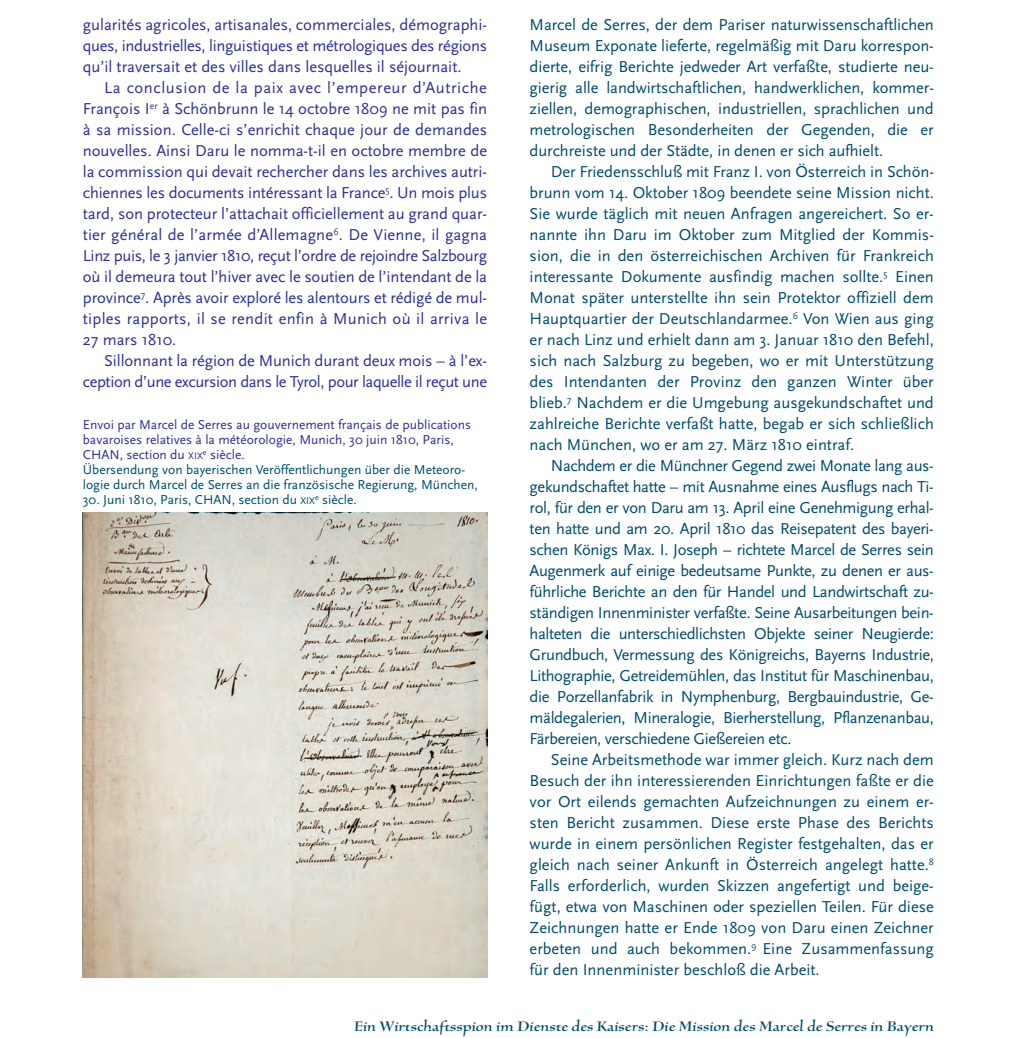
<style>
.page{position:relative;width:1017px;height:1038px;background:#fff}
.page>*{position:absolute;margin:0;border:0;box-sizing:border-box;transform-origin:0 0}
.t1{font:18px "Silentium Pro Roman I";color:#004b6c}
.t2{font:16.5px/21px "Scala Sans";letter-spacing:-.005em;color:#004b6c;text-align:justify}
.t3{font:16.5px/21px "Scala Sans";color:#2e3092;text-align:justify}
.t4{font:16.5px/21px "Scala Sans";letter-spacing:-.025em;color:#2e3092;text-align:right}
.t5{font:13.5px/15px "Scala Sans";color:#2e3092}
.t6{font:13.5px "Scala Sans";color:#004b6c}
.s1{font-size:10.2px}
.s2{color:#004b6c}
</style>
<div class="page">
<svg style="left:82px;top:512px;width:406px;height:466px;background:#d3cdc1"></svg>
<p class="t3" style="left:83px;top:15px;width:405px">gularités agricoles, artisanales, commerciales, démographi&shy;ques, industrielles, linguistiques et métrologiques des régions qu’il traversait et des villes dans lesquelles il séjournait.</p>
<p class="t3" style="left:83px;top:78px;width:405px;text-indent:21px">La conclusion de la paix avec l’empereur d’Autriche François I<sup>er</sup> à Schönbrunn le 14 octobre 1809 ne mit pas fin à sa mission. Celle-ci s’enrichit chaque jour de demandes nouvelles. Ainsi Daru le nomma-t-il en octobre membre de la commission qui devait rechercher dans les archives autri&shy;chiennes les documents intéressant la France<sup>5</sup>. Un mois plus tard, son protecteur l’attachait officiellement au grand quar&shy;tier général de l’armée d’Allemagne<sup>6</sup>. De Vienne, il gagna Linz puis, le 3 janvier 1810, reçut l’ordre de rejoindre Salzbourg où il demeura tout l’hiver avec le soutien de l’intendant de la province<sup>7</sup>. Après avoir exploré les alentours et rédigé de mul&shy;tiples rapports, il se rendit enfin à Munich où il arriva le 27 mars 1810.</p>
<p class="t4" style="left:83px;top:351px;width:405px">Sillonnant la région de Munich durant deux mois – à l’ex&shy;ception d’une excursion dans le Tyrol, pour laquelle il reçut une</p>
<p class="t5" style="left:83px;top:418px;width:396px">Envoi par Marcel de Serres au gouvernement français de publications bavaroises relatives à la météorologie, Munich, 30 juin 1810, Paris, CHAN, section du <span class="s1">XIX</span><sup>e</sup> siècle.<br><span class="s2">Übersendung von bayerischen Veröffentlichungen über die Meteoro&shy;logie durch Marcel de Serres an die französische Regierung, München,</span></p>
<p class="t6" style="left:83px;top:493px;width:275px">30. Juni 1810, Paris, CHAN, section du <span class="s1">XIX</span><sup>e</sup> siècle.</p>
<p class="t2" style="left:529px;top:15px;width:405px">Marcel de Serres, der dem Pariser naturwissenschaftlichen Museum Exponate lieferte, regelmäßig mit Daru korrespon&shy;dierte, eifrig Berichte jedweder Art verfaßte, studierte neu&shy;gierig alle landwirtschaftlichen, handwerklichen, kommer&shy;ziellen, demographischen, industriellen, sprachlichen und metrologischen Besonderheiten der Gegenden, die er durchreiste und der Städte, in denen er sich aufhielt.</p>
<p class="t2" style="left:529px;top:162px;width:405px;text-indent:21px">Der Friedensschluß mit Franz I. von Österreich in Schön&shy;brunn vom 14. Oktober 1809 beendete seine Mission nicht.<br>Sie wurde täglich mit neuen Anfragen angereichert. So er&shy;nannte ihn Daru im Oktober zum Mitglied der Kommis&shy;sion, die in den österreichischen Archiven für Frankreich interessante Dokumente ausfindig machen sollte.<sup>5</sup> Einen Monat später unterstellte ihn sein Protektor offiziell dem Hauptquartier der Deutschlandarmee.<sup>6</sup> Von Wien aus ging er nach Linz und erhielt dann am 3. Januar 1810 den Befehl, sich nach Salzburg zu begeben, wo er mit Unterstützung des Intendanten der Provinz den ganzen Winter über blieb.<sup>7</sup> Nachdem er die Umgebung ausgekundschaftet und zahlreiche Berichte verfaßt hatte, begab er sich schließlich nach München, wo er am 27. März 1810 eintraf.</p>
<p class="t2" style="left:529px;top:456px;width:405px;text-indent:21px">Nachdem er die Münchner Gegend zwei Monate lang aus&shy;gekundschaftet hatte – mit Ausnahme eines Ausflugs nach Ti&shy;rol, für den er von Daru am 13. April eine Genehmigung erhal&shy;ten hatte und am 20. April 1810 das Reisepatent des bayeri&shy;schen Königs Max. I. Joseph – richtete Marcel de Serres sein Augenmerk auf einige bedeutsame Punkte, zu denen er aus&shy;führliche Berichte an den für Handel und Landwirtschaft zu&shy;ständigen Innenminister verfaßte. Seine Ausarbeitungen bein&shy;halteten die unterschiedlichsten Objekte seiner Neugierde:<br>Grundbuch, Vermessung des Königreichs, Bayerns Industrie, Lithographie, Getreidemühlen, das Institut für Maschinenbau, die Porzellanfabrik in Nymphenburg, Bergbauindustrie, Ge&shy;mäldegalerien, Mineralogie, Bierherstellung, Pflanzenanbau, Färbereien, verschiedene Gießereien etc.</p>
<p class="t2" style="left:529px;top:750px;width:405px;text-indent:21px">Seine Arbeitsmethode war immer gleich. Kurz nach dem Besuch der ihn interessierenden Einrichtungen faßte er die vor Ort eilends gemachten Aufzeichnungen zu einem er&shy;sten Bericht zusammen. Diese erste Phase des Berichts wurde in einem persönlichen Register festgehalten, das er gleich nach seiner Ankunft in Österreich angelegt hatte.<sup>8<br></sup>Falls erforderlich, wurden Skizzen angefertigt und beige&shy;fügt, etwa von Maschinen oder speziellen Teilen. Für diese Zeichnungen hatte er Ende 1809 von Daru einen Zeichner erbeten und auch bekommen.<sup>9</sup> Eine Zusammenfassung für den Innenminister beschloß die Arbeit.</p>
<p class="t1" style="left:354px;top:1019px;width:581px">Ein Wirtschaftsspion im Dienste des Kaisers: Die Mission des Marcel de Serres in Bayern</p>
</div>
